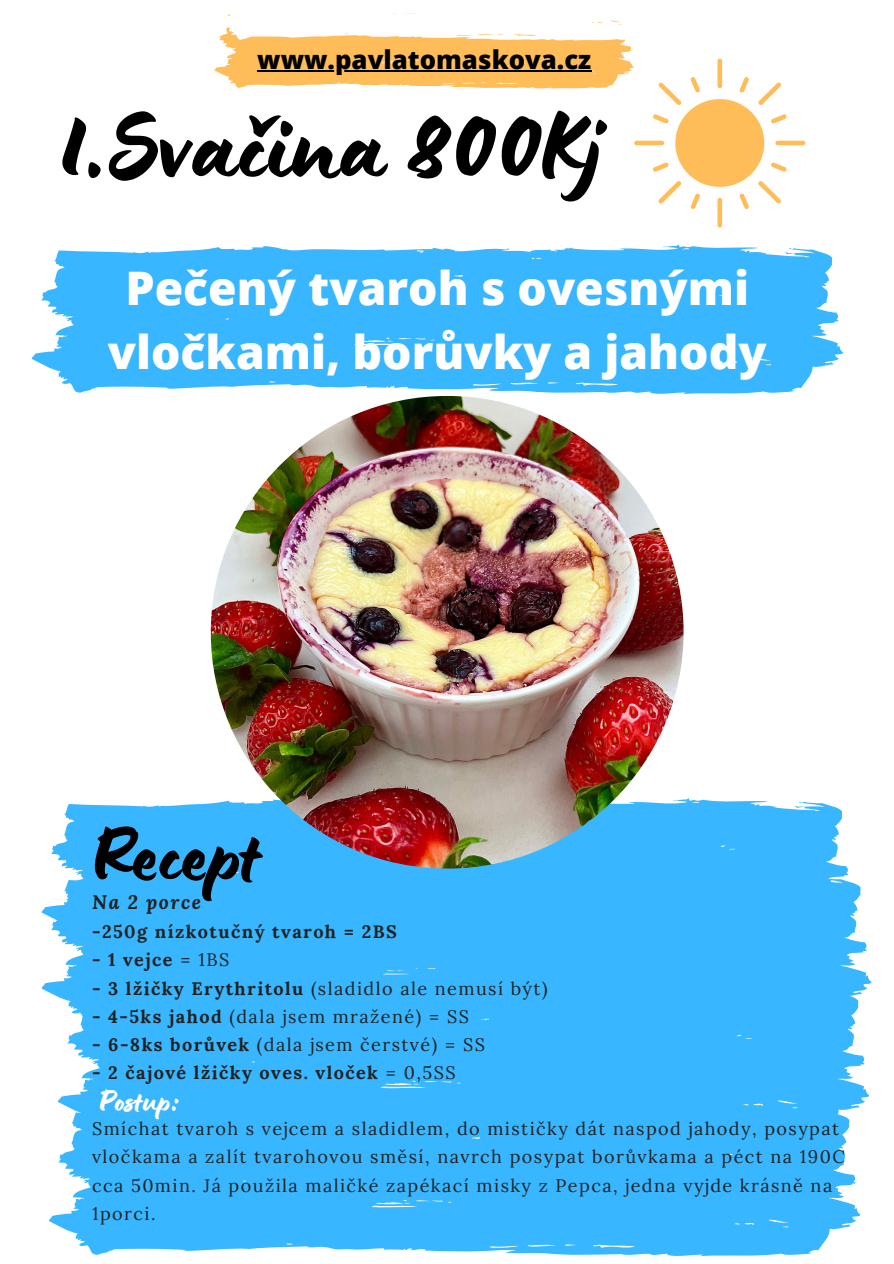
<style>
.page{position:relative;width:894px;height:1264px;background:#fff}
.page>*{position:absolute;margin:0;border:0;box-sizing:border-box;transform-origin:0 0}
.t1{font:106.2px "Lumios Brush";color:#000}
.t2{font:84.9px "Lumios Brush";color:#000}
.t3{font:800 46.2px/64.2px "Open Sans";color:#fff;text-align:center}
.t4{font:33.45px "Lumios Brush";color:#fff}
.t5{font:800 25.8px "Open Sans";color:#000}
.t6{font:italic 700 19.5px "Lora";letter-spacing:.08em;color:#222}
.t7{font:18px/28.2px "Lora";letter-spacing:.08em;color:#222}
.t8{font:700 18px "Lora";letter-spacing:.08em;color:#222}
.s1{font-weight:400}
.s2{font-weight:700}
</style>
<div class="page">
<svg style="left:51px;top:798px;width:797px;height:76px;background:#4cbcfe"></svg>
<img style="left:211px;top:396px;width:472px;height:472px;border-radius:50%">
<svg style="left:32px;top:245px;width:810px;height:149px;background:#4ebeff"></svg>
<div style="left:60px;top:874px;width:811px;height:113px;background:#38b6ff"></div>
<svg style="left:49px;top:1138px;width:811px;height:118px;background:#4abcff"></svg>
<div style="left:58px;top:987px;width:810px;height:151px;background:#38b6ff"></div>
<svg style="left:214px;top:13px;width:591px;height:214px"></svg>
<hr style="left:257px;top:70px;width:334px;height:2px;background:#000">
<p class="t5" style="left:257px;top:41px;width:335px">www.pavlatomaskova.cz</p>
<p class="t1" style="left:60px;top:111px;width:545px">I.Svačina 800Kj</p>
<p class="t3" style="left:108px;top:255px;width:660px">Pečený tvaroh s ovesnými vločkami, borůvky a jahody</p>
<p class="t2" style="left:89px;top:826px;width:173px">Recept</p>
<p class="t6" style="left:92px;top:888px;width:110px">Na 2 porce</p>
<p class="t8" style="left:92px;top:920px;width:306px">-250g nízkotučný tvaroh = 2BS</p>
<p class="t8" style="left:92px;top:948px;width:139px">- 1 vejce <span class="s1">= 1BS</span></p>
<p class="t7" style="left:92px;top:973px;width:457px"><span class="s2">- 3 lžičky Erythritolu</span> (sladidlo ale nemusí být)</p>
<p class="t7" style="left:92px;top:1001px;width:378px"><span class="s2">- 4-5ks jahod</span> (dala jsem mražené) = SS</p>
<p class="t7" style="left:92px;top:1030px;width:394px"><span class="s2">- 6-8ks borůvek</span> (dala jsem čerstvé) = SS</p>
<p class="t8" style="left:92px;top:1060px;width:365px">- 2 čajové lžičky oves. vloček <span class="s1">= 0,5SS</span></p>
<p class="t7" style="left:92px;top:1114px;width:754px">Smíchat tvaroh s vejcem a sladidlem, do mističky dát naspod jahody, posypat vločkama a zalít tvarohovou směsí, navrch posypat borůvkama a péct na 190C cca 50min. Já použila maličké zapékací misky z Pepca, jedna vyjde krásně na 1porci.</p>
<p class="t4" style="left:98px;top:1089px;width:82px">Postup:</p>
</div>
